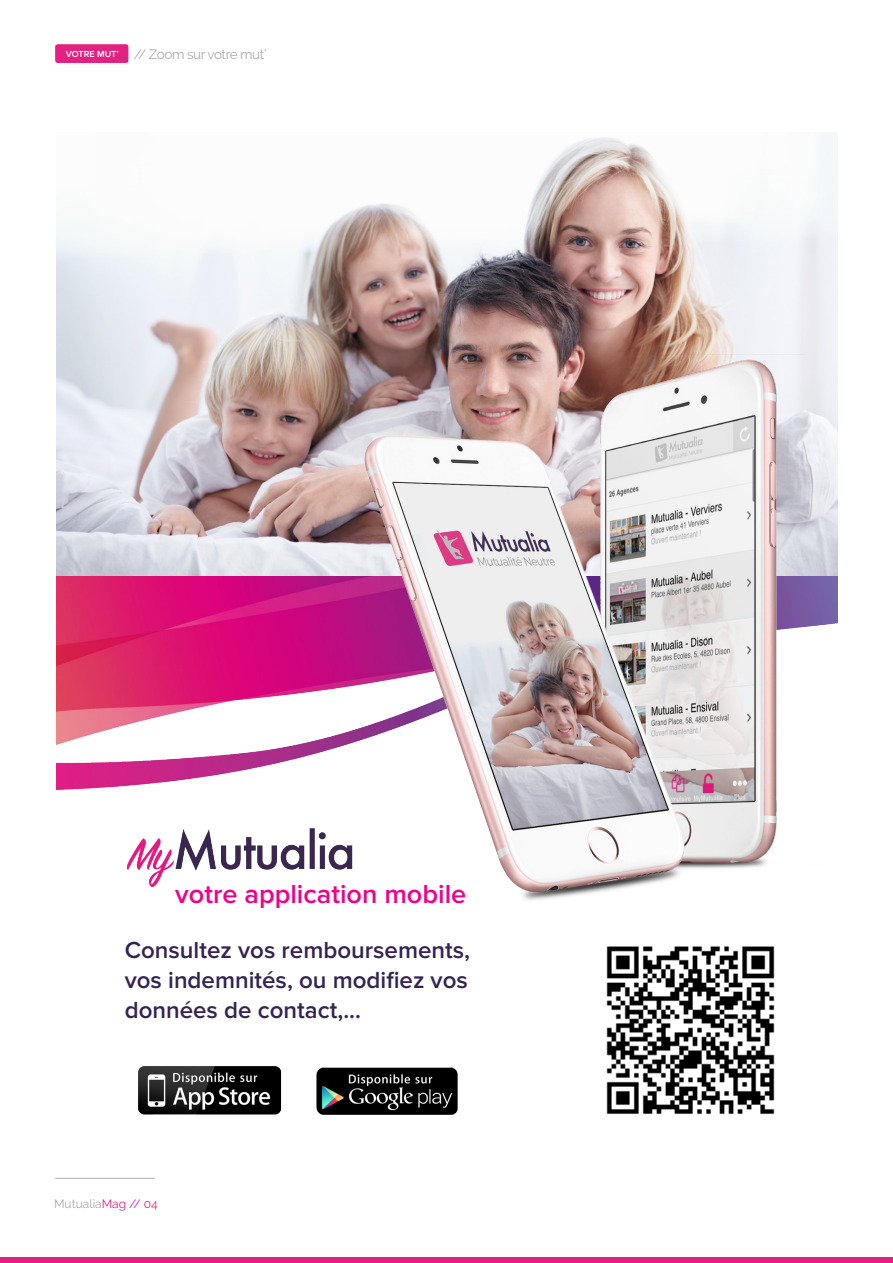
<style>
.page{position:relative;width:893px;height:1263px;background:#fff}
.page>*{position:absolute;margin:0;border:0;box-sizing:border-box;transform-origin:0 0}
.t1{font:600 27.15px "Proxima Nova";color:#ed028c}
.t2{font:600 24px/30.2px "Proxima Nova";color:#352351;text-align:justify}
.t3{font:13.5px "Raleway";letter-spacing:-.03em;color:#aaa}
.t4{font:12px "Raleway";color:#aaa}
.t5{font:600 9.15px "Proxima Nova";color:#fff}
.s1{color:#e32180}
</style>
<div class="page">
<img style="left:56px;top:575px;width:308px;height:294px">
<img style="left:56px;top:133px;width:782px;height:442px">
<img style="left:516px;top:354px;width:322px;height:515px">
<img style="left:606px;top:946px;width:169px;height:168px">
<hr style="left:55px;top:1178px;width:100px;height:1px;background:#aaa">
<div style="left:55px;top:44px;width:73px;height:19px;background:#e32180;border-radius:3px"></div>
<div style="left:0;top:1257px;width:893px;height:6px;background:#e32180"></div>
<img style="left:122px;top:827px;width:230px;height:60px">
<img style="left:364px;top:435px;width:320px;height:465px">
<img style="left:138px;top:1066px;width:144px;height:49px">
<img style="left:316px;top:1067px;width:142px;height:47px">
<p class="t5" style="left:66px;top:49px;width:54px">VOTRE MUT’</p>
<p class="t3" style="left:134px;top:47px;width:134px">// Zoom sur votre mut’</p>
<p class="t1" style="left:175px;top:878px;width:293px">votre application mobile</p>
<p class="t2" style="left:125px;top:935px;width:347px">Consultez vos remboursements, vos indemnités, ou modifiez vos données de contact,...</p>
<p class="t4" style="left:54px;top:1197px;width:105px">Mutualia<span class="s1">Mag // 04</span></p>
</div>
